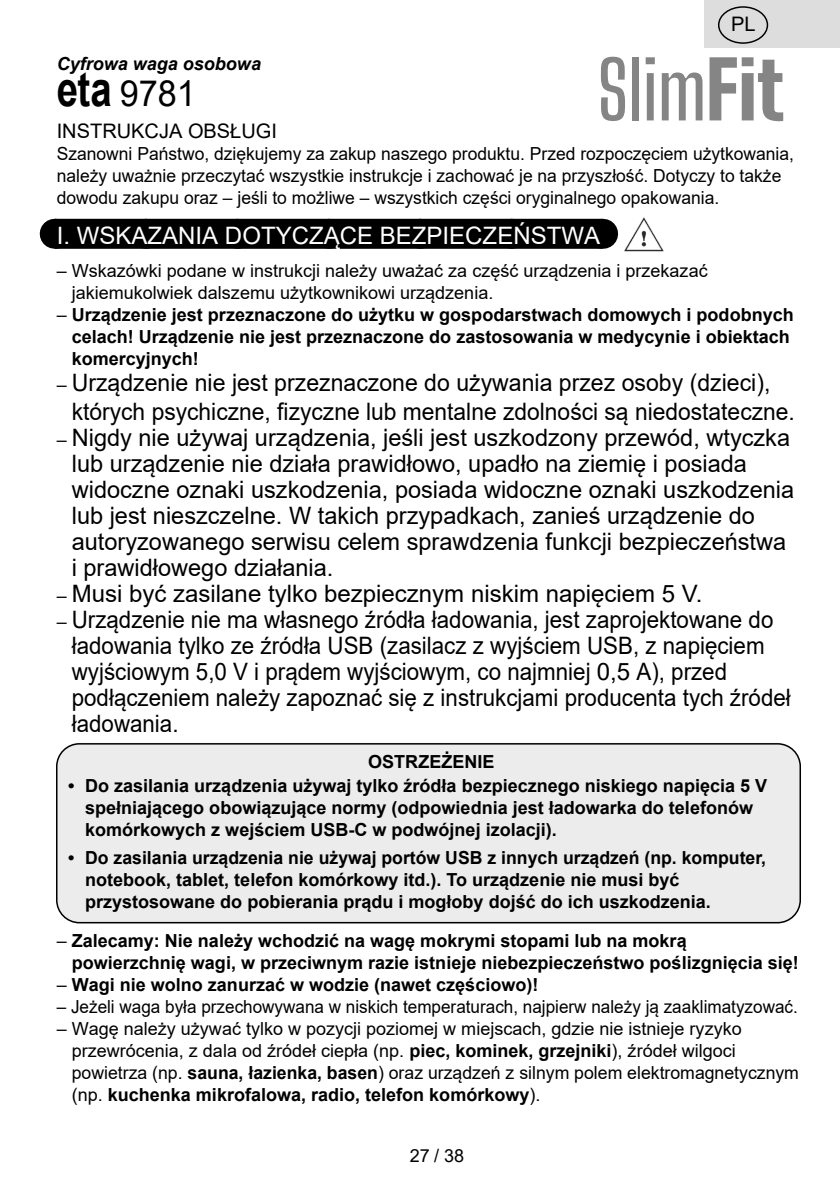
<style>
.page{position:relative;width:840px;height:1191px;background:#fff}
.page>*{position:absolute;margin:0;border:0;box-sizing:border-box;transform-origin:0 0}
.Normální{font:36px "Arial";color:#000;scale:.95 1}
._3_Text{font:24px/26px "Arial";color:#000}
.Normální-2{font:24px/26px "Arial";color:#000;scale:.93 1}
.Normální-3{font:24px/28.8px "Arial";color:#000;scale:.96 1}
.Grafický_nadpis_ETA{font:24px "Arial";color:#fff}
.Normální-4{font:20px "Arial";color:#000}
.Normální-5{font:700 18px/21.6px "Arial";color:#000}
.Normální-6{font:18px/22px "Arial";color:#000}
.Normální-7{font:18px "Arial";color:#000;scale:.95 1}
.Normální-8{font:italic 700 18px "Arial";color:#000}
.RÁMEČEK_-_nadpisek{font:700 18px "Arial";color:#000}
.s1{font-weight:700;font-size:48px}
.s2{font-weight:400}
.s3{font-size:18px}
.s4{font-weight:700}
</style>
<div class="page">
<div style="left:55px;top:219px;width:546px;height:30px;background:#000"></div>
<svg style="left:146px;top:248px;width:410px;height:1px"></svg>
<hr style="left:601px;top:219px;width:1px;height:30px;background:#000">
<div style="left:57px;top:742px;width:742px;height:181px;background:#ececec;border-radius:23px"></div>
<div style="left:56px;top:743px;width:744px;height:180px;border:2px solid #000;border-radius:23px"></div>
<img style="left:624px;top:217px;width:40px;height:35px">
<svg style="left:600px;top:57px;width:24px;height:64px"></svg>
<div style="left:631px;top:57px;width:7px;height:63px;background:#858585"></div>
<svg style="left:645px;top:57px;width:9px;height:63px"></svg>
<svg style="left:661px;top:72px;width:41px;height:48px"></svg>
<svg style="left:709px;top:57px;width:73px;height:64px"></svg>
<div style="left:704px;top:0;width:135px;height:48px;background:#ddd"></div>
<div style="left:717px;top:6px;width:50px;height:38px;border:1px solid #000;border-radius:50%"></div>
<p class="Normální-4" style="left:730px;top:10px;width:26px">PL</p>
<p class="Normální-8" style="left:57px;top:51px;width:206px">Cyfrowa waga osobowa</p>
<p class="Normální" style="left:57px;top:68px;width:148px"><span class="s1">eta</span> 9781</p>
<p class="Normální-4" style="left:57px;top:117px;width:222px">INSTRUKCJA OBSŁUGI</p>
<p class="Normální-6" style="left:57px;top:142px;width:738px">Szanowni Państwo, dziękujemy za zakup naszego produktu. Przed rozpoczęciem użytkowania, należy uważnie przeczytać wszystkie instrukcje i zachować je na przyszłość. Dotyczy to także dowodu zakupu oraz – jeśli to możliwe – wszystkich części oryginalnego opakowania.</p>
<p class="Grafický_nadpis_ETA" style="left:57px;top:219px;width:544px">I. WSKAZANIA DOTYCZĄCE BEZPIECZEŃSTWA</p>
<p class="Normální-6" style="left:72px;top:260px;width:637px;text-indent:-15px">– Wskazówki podane w instrukcji należy uważać za część urządzenia i przekazać jakiemukolwiek dalszemu użytkownikowi urządzenia.</p>
<p class="Normální-5" style="left:72px;top:304px;width:723px;text-indent:-15px"><span class="s2">–</span> Urządzenie jest przeznaczone do użytku w gospodarstwach domowych i podobnych celach! Urządzenie nie jest przeznaczone do zastosowania w medycynie i obiektach komercyjnych!</p>
<p class="Normální-3" style="left:72px;top:368px;width:754px;text-indent:-15px"><span class="s3">–</span> Urządzenie nie jest przeznaczone do używania przez osoby (dzieci), których psychiczne, fizyczne lub mentalne zdolności są niedostateczne.</p>
<p class="_3_Text" style="left:72px;top:424px;width:723px;text-indent:-15px"><span class="s3">–</span> Nigdy nie używaj urządzenia, jeśli jest uszkodzony przewód, wtyczka lub urządzenie nie działa prawidłowo, upadło na ziemię i posiada widoczne oznaki uszkodzenia, posiada widoczne oznaki uszkodzenia lub jest nieszczelne. W takich przypadkach, zanieś urządzenie do autoryzowanego serwisu celem sprawdzenia funkcji bezpieczeństwa i prawidłowego działania.</p>
<p class="_3_Text" style="left:57px;top:580px;width:647px"><span class="s3">–</span> Musi być zasilane tylko bezpiecznym niskim napięciem 5 V.</p>
<p class="Normální-2" style="left:72px;top:606px;width:774px;text-indent:-15px"><span class="s3">–</span> Urządzenie nie ma własnego źródła ładowania, jest zaprojektowane do ładowania tylko ze źródła USB (zasilacz z wyjściem USB, z napięciem wyjściowym 5,0 V i prądem wyjściowym, co najmniej 0,5 A), przed podłączeniem należy zapoznać się z instrukcjami producenta tych źródeł ładowania.</p>
<p class="RÁMEČEK_-_nadpisek" style="left:368px;top:749px;width:128px">OSTRZEŻENIE</p>
<p class="Normální-5" style="left:85px;top:775px;width:683px;text-indent:-17px">• Do zasilania urządzenia używaj tylko źródła bezpiecznego niskiego napięcia 5 V spełniającego obowiązujące normy (odpowiednia jest ładowarka do telefonów komórkowych z wejściem USB-C w podwójnej izolacji).</p>
<p class="Normální-5" style="left:85px;top:847px;width:682px;text-indent:-17px">• Do zasilania urządzenia nie używaj portów USB z innych urządzeń (np. komputer, notebook, tablet, telefon komórkowy itd.). To urządzenie nie musi być przystosowane do pobierania prądu i mogłoby dojść do ich uszkodzenia.</p>
<p class="Normální-5" style="left:72px;top:929px;width:728px;text-indent:-15px"><span class="s2">–</span> Zalecamy: Nie należy wchodzić na wagę mokrymi stopami lub na mokrą powierzchnię wagi, w przeciwnym razie istnieje niebezpieczeństwo poślizgnięcia się!</p>
<p class="Normální-5" style="left:57px;top:973px;width:483px"><span class="s2">–</span> Wagi nie wolno zanurzać w wodzie (nawet częściowo)!</p>
<p class="Normální-7" style="left:57px;top:993px;width:781px">– Jeżeli waga była przechowywana w niskich temperaturach, najpierw należy ją zaaklimatyzować.</p>
<p class="Normální-6" style="left:72px;top:1017px;width:728px;text-indent:-15px">– Wagę należy używać tylko w pozycji poziomej w miejscach, gdzie nie istnieje ryzyko przewrócenia, z dala od źródeł ciepła (np. <span class="s4">piec, kominek, grzejniki</span>), źródeł wilgoci powietrza (np. <span class="s4">sauna, łazienka, basen</span>) oraz urządzeń z silnym polem elektromagnetycznym (np. <span class="s4">kuchenka mikrofalowa, radio, telefon komórkowy</span>).</p>
<p class="Normální-6" style="left:410px;top:1144px;width:56px">27 / 38</p>
</div>
